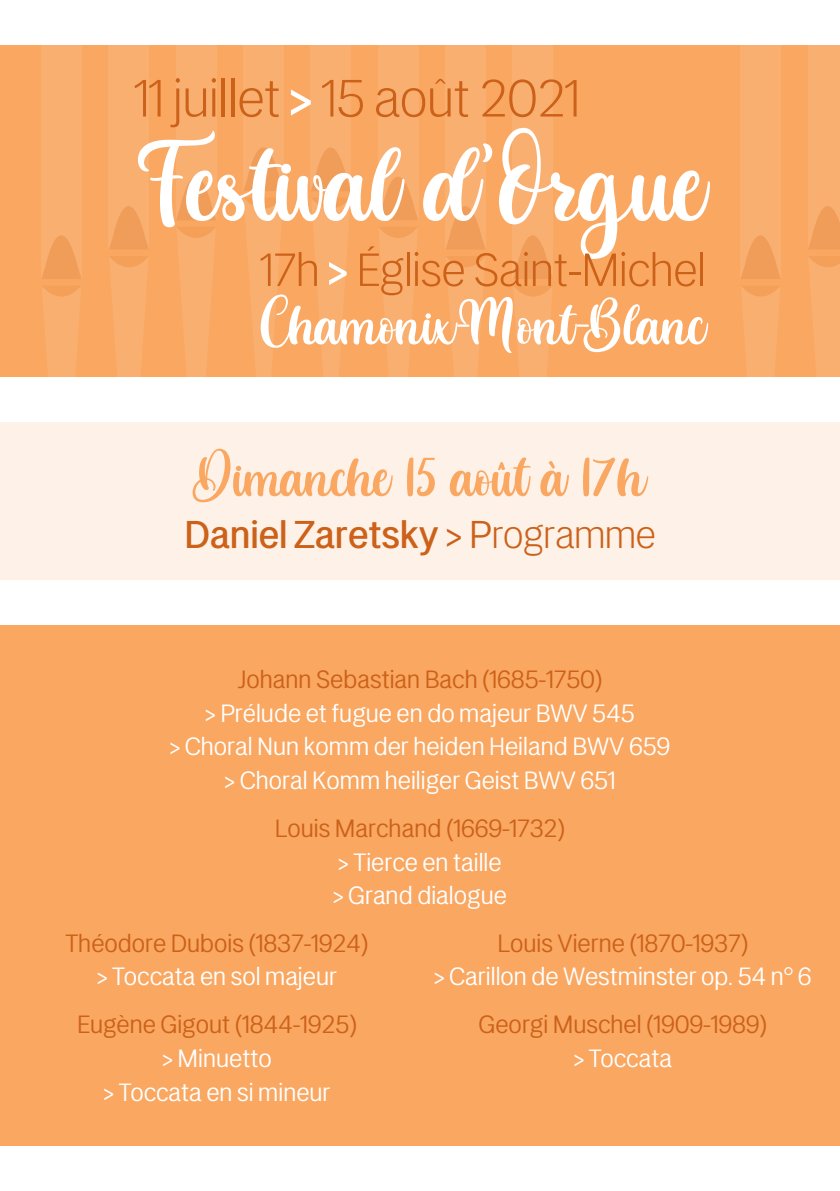
<style>
.page{position:relative;width:840px;height:1191px;background:#fff}
.page>*{position:absolute;margin:0;border:0;box-sizing:border-box;transform-origin:0 0}
.t1{font:99.8px "Butterfly";color:#fff}
.t2{font:300 58.8px "LT Amber";color:#cc6119}
.t3{font:54.2px "Butterfly";color:#fff}
.t4{font:53px "Butterfly";color:#f9a761}
.t5{font:300 52px "LT Amber";color:#cc6119}
.t6{font:500 43.4px "LT Amber";color:#cc6119}
.t7{font:28px/33.6px "LT Amber";color:#fff;text-align:center}
.t8{font:28px "LT Amber";color:#cc6119}
.s1{font-weight:500;color:#fff}
.s2{font-size:58.4px}
.s3{font-weight:400}
.s4{font-weight:300}
</style>
<div class="page">
<div style="left:0;top:45px;width:839px;height:332px;background:#f9a761"></div>
<div style="left:243px;top:45px;width:40px;height:146px;background:#f9af70"></div>
<svg style="left:244px;top:147px;width:39px;height:44px"></svg>
<svg style="left:244px;top:199px;width:39px;height:178px"></svg>
<div style="left:176px;top:45px;width:40px;height:173px;background:#f9af70"></div>
<svg style="left:177px;top:177px;width:38px;height:41px"></svg>
<svg style="left:177px;top:228px;width:39px;height:149px"></svg>
<div style="left:109px;top:45px;width:40px;height:205px;background:#f9af70"></div>
<svg style="left:109px;top:206px;width:40px;height:44px"></svg>
<svg style="left:109px;top:257px;width:40px;height:166px"></svg>
<div style="left:41px;top:45px;width:41px;height:234px;background:#f9af70"></div>
<svg style="left:42px;top:235px;width:39px;height:44px"></svg>
<svg style="left:41px;top:287px;width:41px;height:136px"></svg>
<div style="left:310px;top:45px;width:41px;height:146px;background:#f9af70"></div>
<svg style="left:311px;top:147px;width:40px;height:44px"></svg>
<svg style="left:311px;top:199px;width:39px;height:178px"></svg>
<div style="left:378px;top:45px;width:40px;height:175px;background:#f9af70"></div>
<svg style="left:378px;top:177px;width:40px;height:43px"></svg>
<svg style="left:379px;top:228px;width:39px;height:149px"></svg>
<div style="left:445px;top:45px;width:40px;height:205px;background:#f9af70"></div>
<svg style="left:446px;top:206px;width:39px;height:44px"></svg>
<svg style="left:445px;top:258px;width:40px;height:165px"></svg>
<div style="left:512px;top:45px;width:40px;height:234px;background:#f9af70"></div>
<svg style="left:513px;top:235px;width:39px;height:44px"></svg>
<svg style="left:512px;top:287px;width:40px;height:136px"></svg>
<div style="left:807px;top:45px;width:32px;height:205px;background:#f9af70"></div>
<svg style="left:807px;top:190px;width:32px;height:60px"></svg>
<svg style="left:807px;top:258px;width:32px;height:165px"></svg>
<div style="left:740px;top:45px;width:40px;height:234px;background:#f9af70"></div>
<svg style="left:741px;top:235px;width:39px;height:44px"></svg>
<svg style="left:740px;top:287px;width:40px;height:136px"></svg>
<div style="left:0;top:625px;width:839px;height:520px;background:#f9a761"></div>
<div style="left:0;top:423px;width:839px;height:157px;background:#fef1e7"></div>
<h2 class="t2" style="left:134px;top:67px;width:446px">11 juillet <span class="s1">&gt;</span> 15 août <span class="s2">2021</span></h2>
<h1 class="t1" style="left:134px;top:109px;width:572px">Festival d’Orgue</h1>
<h3 class="t5" style="left:260px;top:242px;width:446px">17h <span class="s1">&gt;</span> Église Saint-Michel</h3>
<h3 class="t3" style="left:260px;top:284px;width:446px">Chamonix-Mont-Blanc</h3>
<h3 class="t4" style="left:195px;top:437px;width:451px">Dimanche 15 août à 17h</h3>
<h3 class="t6" style="left:184px;top:512px;width:472px">Daniel Zaretsky <span class="s3">&gt; P</span><span class="s4">rogramme</span></h3>
<p class="t8" style="left:237px;top:665px;width:366px">Johann Sebastian Bach (1685-1750)</p>
<p class="t7" style="left:170px;top:696px;width:502px">&gt; Prélude et fugue en do majeur BWV 545<br>&gt; Choral Nun komm der heiden Heiland BWV 659 &gt; Choral Komm heiliger Geist BWV 651</p>
<p class="t8" style="left:275px;top:813px;width:291px">Louis Marchand (1669-1732)</p>
<p class="t7" style="left:333px;top:845px;width:175px;text-align:left">&gt; Tierce en taille &gt; Grand dialogue</p>
<p class="t8" style="left:65px;top:928px;width:304px">Théodore Dubois (1837-1924)</p>
<p class="t7" style="left:97px;top:960px;width:241px">&gt; Toccata en sol majeur</p>
<p class="t8" style="left:77px;top:1010px;width:281px">Eugène Gigout (1844-1925)</p>
<p class="t7" style="left:103px;top:1042px;width:228px">&gt; Minuetto<br>&gt; Toccata en si mineur</p>
<p class="t8" style="left:497px;top:928px;width:252px">Louis Vierne (1870-1937)</p>
<p class="t7" style="left:434px;top:960px;width:379px">&gt; Carillon de Westminster op. 54 n° 6</p>
<p class="t8" style="left:478px;top:1010px;width:290px">Georgi Muschel (1909-1989)</p>
<p class="t7" style="left:573px;top:1042px;width:100px">&gt; Toccata</p>
</div>
